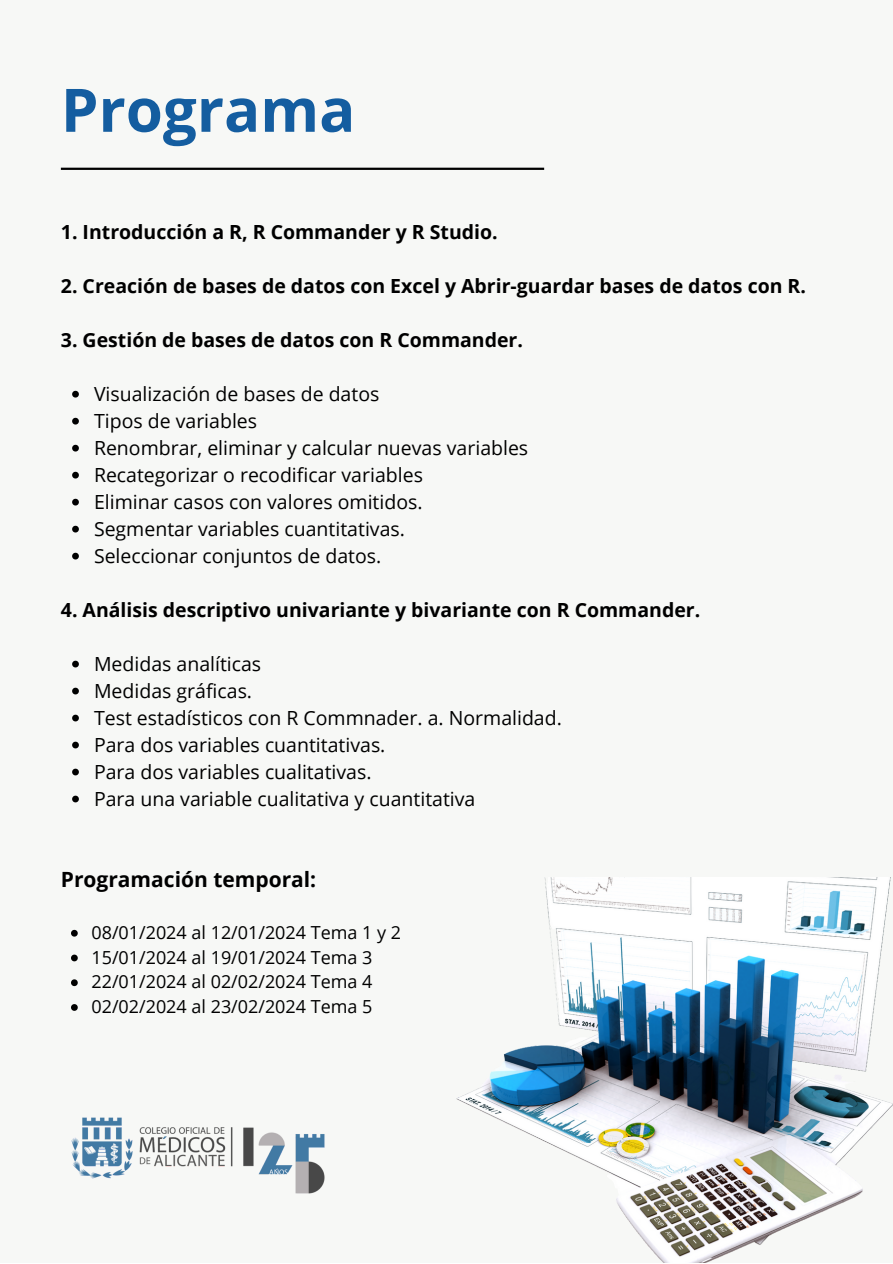
<style>
.page{position:relative;width:893px;height:1264px;background:#fff}
.page>*{position:absolute;margin:0;border:0;box-sizing:border-box;transform-origin:0 0}
.t1{font:700 60px "Open Sans";color:#145da0}
.t2{font:700 21px "Open Sans";color:#000}
.t3{font:19.5px "Open Sans";color:#000}
.t4{font:700 19.5px "Open Sans";color:#000}
.t5{font:18px "Open Sans";color:#000}
</style>
<div class="page">
<div style="left:0;top:0;width:892px;height:1262px;background:#f7f8f6"></div>
<img style="left:456px;top:877px;width:436px;height:385px">
<img style="left:71px;top:1117px;width:254px;height:77px">
<hr style="left:61px;top:168px;width:483px;height:2px;background:#000">
<svg style="left:71px;top:929px;width:7px;height:7px"></svg>
<svg style="left:71px;top:954px;width:7px;height:7px"></svg>
<svg style="left:71px;top:979px;width:7px;height:7px"></svg>
<svg style="left:71px;top:1004px;width:7px;height:6px"></svg>
<svg style="left:72px;top:391px;width:7px;height:6px"></svg>
<svg style="left:72px;top:418px;width:7px;height:6px"></svg>
<svg style="left:72px;top:445px;width:7px;height:6px"></svg>
<svg style="left:72px;top:472px;width:7px;height:6px"></svg>
<svg style="left:72px;top:499px;width:7px;height:6px"></svg>
<svg style="left:72px;top:526px;width:7px;height:6px"></svg>
<svg style="left:72px;top:552px;width:7px;height:7px"></svg>
<svg style="left:72px;top:660px;width:7px;height:7px"></svg>
<svg style="left:72px;top:687px;width:7px;height:7px"></svg>
<svg style="left:72px;top:714px;width:7px;height:7px"></svg>
<svg style="left:72px;top:741px;width:7px;height:7px"></svg>
<svg style="left:72px;top:768px;width:7px;height:7px"></svg>
<svg style="left:72px;top:795px;width:7px;height:7px"></svg>
<p class="t1" style="left:61px;top:68px;width:296px">Programa</p>
<p class="t4" style="left:61px;top:218px;width:438px">1. Introducción a R, R Commander y R Studio.</p>
<p class="t4" style="left:61px;top:272px;width:746px">2. Creación de bases de datos con Excel y Abrir-guardar bases de datos con R.</p>
<p class="t4" style="left:61px;top:326px;width:463px">3. Gestión de bases de datos con R Commander.</p>
<p class="t3" style="left:94px;top:380px;width:287px">Visualización de bases de datos</p>
<p class="t3" style="left:94px;top:407px;width:165px">Tipos de variables</p>
<p class="t3" style="left:94px;top:434px;width:435px">Renombrar, eliminar y calcular nuevas variables</p>
<p class="t3" style="left:94px;top:461px;width:330px">Recategorizar o recodificar variables</p>
<p class="t3" style="left:94px;top:488px;width:330px">Eliminar casos con valores omitidos.</p>
<p class="t3" style="left:94px;top:515px;width:312px">Segmentar variables cuantitativas.</p>
<p class="t3" style="left:94px;top:542px;width:289px">Seleccionar conjuntos de datos.</p>
<p class="t4" style="left:61px;top:596px;width:640px">4. Análisis descriptivo univariante y bivariante con R Commander.</p>
<p class="t3" style="left:94px;top:650px;width:169px">Medidas analíticas</p>
<p class="t3" style="left:94px;top:677px;width:160px">Medidas gráficas.</p>
<p class="t3" style="left:94px;top:704px;width:469px">Test estadísticos con R Commnader. a. Normalidad.</p>
<p class="t3" style="left:94px;top:731px;width:293px">Para dos variables cuantitativas.</p>
<p class="t3" style="left:94px;top:758px;width:279px">Para dos variables cualitativas.</p>
<p class="t3" style="left:94px;top:785px;width:383px">Para una variable cualitativa y cuantitativa</p>
<p class="t2" style="left:61px;top:864px;width:257px">Programación temporal:</p>
<p class="t5" style="left:91px;top:919px;width:311px">08/01/2024 al 12/01/2024 Tema 1 y 2</p>
<p class="t5" style="left:91px;top:944px;width:282px">15/01/2024 al 19/01/2024 Tema 3</p>
<p class="t5" style="left:91px;top:969px;width:282px">22/01/2024 al 02/02/2024 Tema 4</p>
<p class="t5" style="left:91px;top:993px;width:282px">02/02/2024 al 23/02/2024 Tema 5</p>
</div>
